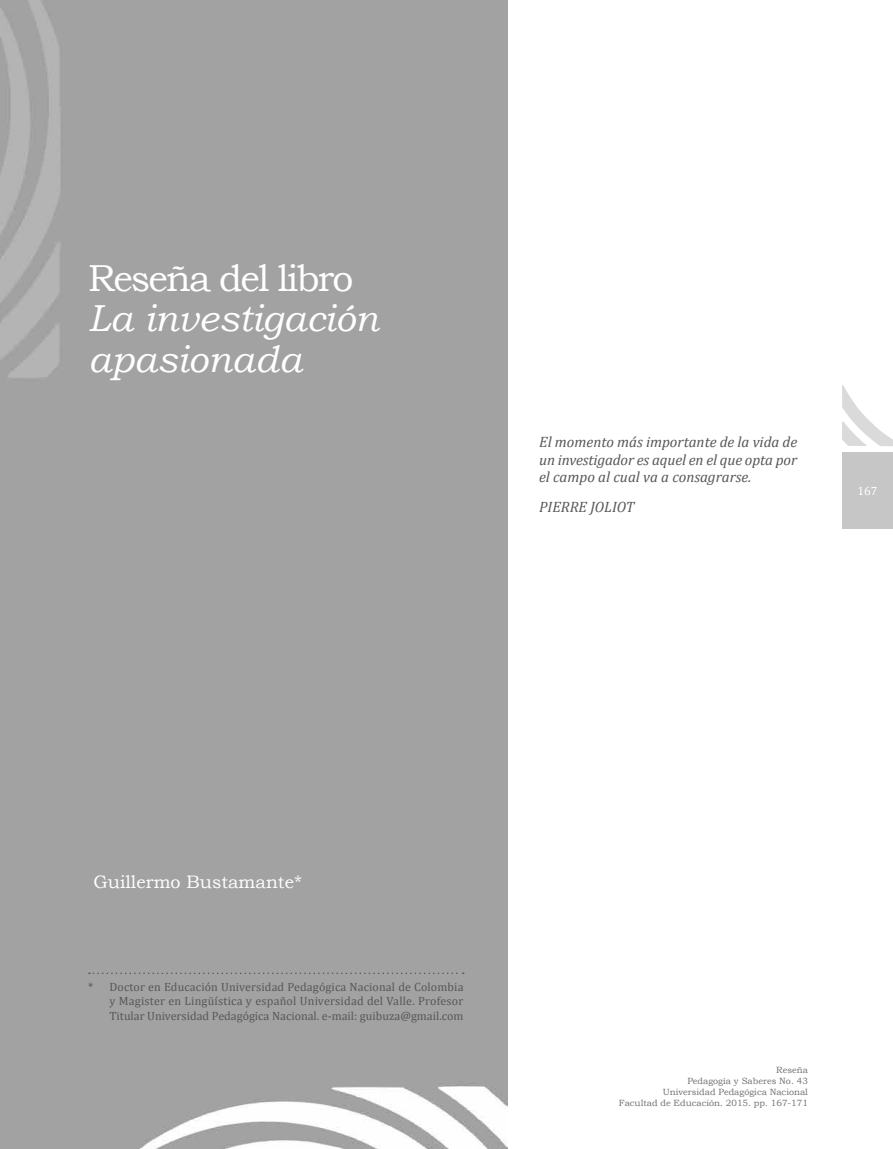
<style>
.page{position:relative;width:893px;height:1149px;background:#fff}
.page>*{position:absolute;margin:0;border:0;box-sizing:border-box;transform-origin:0 0}
.t1{font:italic 37.5px/40.5px "Bookman Old Style";color:#fff}
.t2{font:37.5px "Bookman Old Style";letter-spacing:-.05em;color:#fff}
.t3{font:18px "Bookman Old Style";color:#fff}
.t4{font:italic 15px/17.2px "Cambria";letter-spacing:-.005em;color:#575756;text-align:justify}
.t5{font:12px/14.2px "Cambria";color:#575756;text-align:justify}
.t6{font:12px "Cambria";color:#fff}
.t7{font:9px/11.2px "Bookman Old Style";color:#706f6f;text-align:right}
</style>
<div class="page">
<div style="left:0;top:0;width:507px;height:1148px;background:#a2a2a2"></div>
<div style="left:842px;top:452px;width:51px;height:76px;background:#c6c6c6"></div>
<svg style="left:842px;top:385px;width:51px;height:61px"></svg>
<svg style="left:89px;top:972px;width:375px;height:1px"></svg>
<h1 class="t2" style="left:88px;top:253px;width:267px">Reseña del libro</h1>
<h1 class="t1" style="left:88px;top:297px;width:292px">La investigación apasionada</h1>
<p class="t4" style="left:539px;top:433px;width:260px">El momento más importante de la vida de un investigador es aquel en el que opta por el campo al cual va a consagrarse.</p>
<p class="t4" style="left:539px;top:497px;width:97px">PIERRE JOLIOT</p>
<p class="t6" style="left:857px;top:484px;width:21px">167</p>
<h2 class="t3" style="left:94px;top:869px;width:210px">Guillermo Bustamante*</h2>
<p class="t5" style="left:109px;top:979px;width:356px;text-indent:-21px">* Doctor en Educación Universidad Pedagógica Nacional de Colombia y Magister en Lingüística y español Universidad del Valle. Profesor Titular Universidad Pedagógica Nacional. e-mail: guibuza@gmail.com</p>
<p class="t7" style="left:619px;top:1063px;width:191px">Reseña<br>Pedagogía y Saberes No. 43<br>Universidad Pedagógica Nacional<br>Facultad de Educación. 2015. pp. 167-171</p>
</div>
